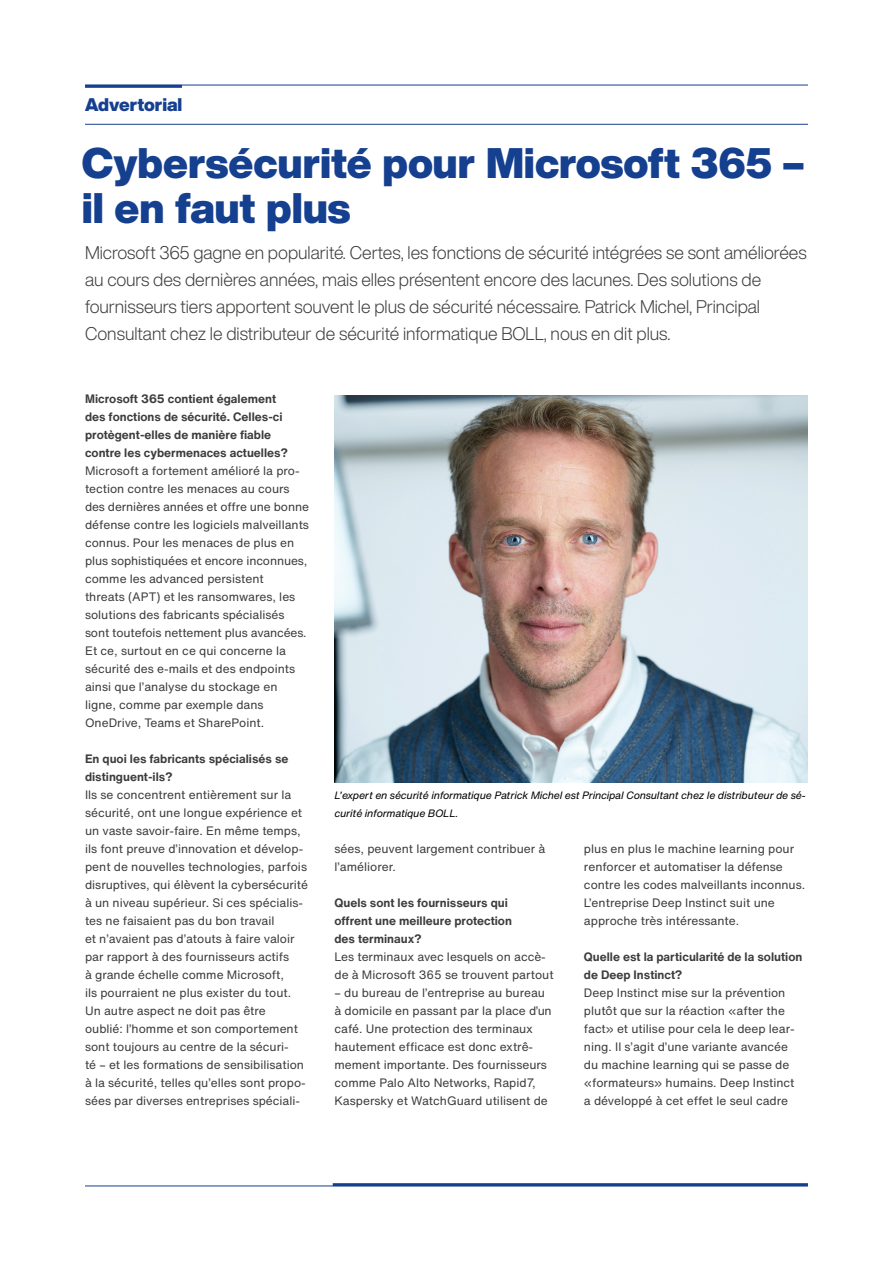
<style>
.page{position:relative;width:893px;height:1263px;background:#fff}
.page>*{position:absolute;margin:0;border:0;box-sizing:border-box;transform-origin:0 0}
.t1{font:900 42px/45px "Helvetica Now Display";color:#153f8f}
.t2{font:300 18px/27px "Helvetica Now Display";color:#3c3c3b}
.t3{font:900 18px "Helvetica Now Display";color:#153f8f}
.t4{font:12px/18px "Helvetica Now Text";color:#3c3c3b}
.t5{font:700 12px/18px "Helvetica Now Text";color:#3c3c3b}
.t6{font:italic 10.5px/18px "Helvetica Now Text";letter-spacing:-.02em;color:#000}
</style>
<div class="page">
<hr style="left:85px;top:85px;width:723px;height:1px;background:#153f8f">
<hr style="left:85px;top:85px;width:97px;height:3px;background:#153f8f">
<hr style="left:85px;top:124px;width:723px;height:1px;background:#153f8f">
<img style="left:334px;top:395px;width:474px;height:388px">
<hr style="left:333px;top:1183px;width:475px;height:3px;background:#153f8f">
<hr style="left:85px;top:1186px;width:723px;height:1px;background:#153f8f">
<h2 class="t3" style="left:85px;top:92px;width:99px">Advertorial</h2>
<h1 class="t1" style="left:82px;top:141px;width:724px">Cybersécurité pour Microsoft 365 – il en faut plus</h1>
<p class="t2" style="left:85px;top:239px;width:723px">Microsoft 365 gagne en popularité. Certes, les fonctions de sécurité intégrées se sont améliorées au cours des dernières années, mais elles présentent encore des lacunes. Des solutions de fournisseurs tiers apportent souvent le plus de sécurité nécessaire. Patrick Michel, Principal Consultant chez le distributeur de sécurité informatique BOLL, nous en dit plus.</p>
<p class="t5" style="left:85px;top:389px;width:204px">Microsoft 365 contient également des fonctions de sécurité. Celles-ci protègent-elles de manière fiable contre les cybermenaces actuelles?</p>
<p class="t4" style="left:85px;top:461px;width:225px">Microsoft a fortement amélioré la pro&shy;tection contre les menaces au cours des dernières années et offre une bonne défense contre les logiciels malveillants connus. Pour les menaces de plus en plus sophistiquées et encore inconnues, comme les advanced persistent<br>threats (APT) et les ransomwares, les solutions des fabricants spécialisés sont toutefois nettement plus avancées.<br>Et ce, surtout en ce qui concerne la sécurité des e-mails et des endpoints ainsi que l’analyse du stockage en ligne, comme par exemple dans OneDrive, Teams et SharePoint.</p>
<p class="t5" style="left:85px;top:749px;width:205px">En quoi les fabricants spécialisés se distinguent-ils?</p>
<p class="t4" style="left:85px;top:785px;width:225px">Ils se concentrent entièrement sur la sécurité, ont une longue expérience et un vaste savoir-faire. En même temps, ils font preuve d’innovation et dévelop&shy;pent de nouvelles technologies, parfois disruptives, qui élèvent la cybersécurité à un niveau supérieur. Si ces spécialis&shy;tes ne faisaient pas du bon travail<br>et n’avaient pas d’atouts à faire valoir par rapport à des fournisseurs actifs<br>à grande échelle comme Microsoft,<br>ils pourraient ne plus exister du tout.<br>Un autre aspect ne doit pas être<br>oublié: l’homme et son comportement sont toujours au centre de la sécuri-<br>té – et les formations de sensibilisation à la sécurité, telles qu’elles sont propo&shy;sées par diverses entreprises spéciali-</p>
<p class="t6" style="left:334px;top:786px;width:473px">L’expert en sécurité informatique Patrick Michel est Principal Consultant chez le distributeur de sé&shy;curité informatique BOLL.</p>
<p class="t4" style="left:334px;top:839px;width:212px">sées, peuvent largement contribuer à l’améliorer.</p>
<p class="t5" style="left:334px;top:893px;width:179px">Quels sont les fournisseurs qui offrent une meilleure protection des terminaux?</p>
<p class="t4" style="left:334px;top:947px;width:221px">Les terminaux avec lesquels on accè&shy;de à Microsoft 365 se trouvent partout</p>
<p class="t4" style="left:334px;top:983px;width:219px">– du bureau de l’entreprise au bureau à domicile en passant par la place d’un café. Une protection des terminaux hautement efficace est donc extrê&shy;mement importante. Des fournisseurs comme Palo Alto Networks, Rapid7, Kaspersky et WatchGuard utilisent de</p>
<p class="t4" style="left:584px;top:839px;width:223px">plus en plus le machine learning pour renforcer et automatiser la défense contre les codes malveillants inconnus.<br>L’entreprise Deep Instinct suit une approche très intéressante.</p>
<p class="t5" style="left:584px;top:947px;width:220px">Quelle est la particularité de la solution de Deep Instinct?</p>
<p class="t4" style="left:584px;top:983px;width:212px">Deep Instinct mise sur la prévention plutôt que sur la réaction «after the fact» et utilise pour cela le deep lear&shy;ning. Il s’agit d’une variante avancée du machine learning qui se passe de «formateurs» humains. Deep Instinct a développé à cet effet le seul cadre</p>
</div>
